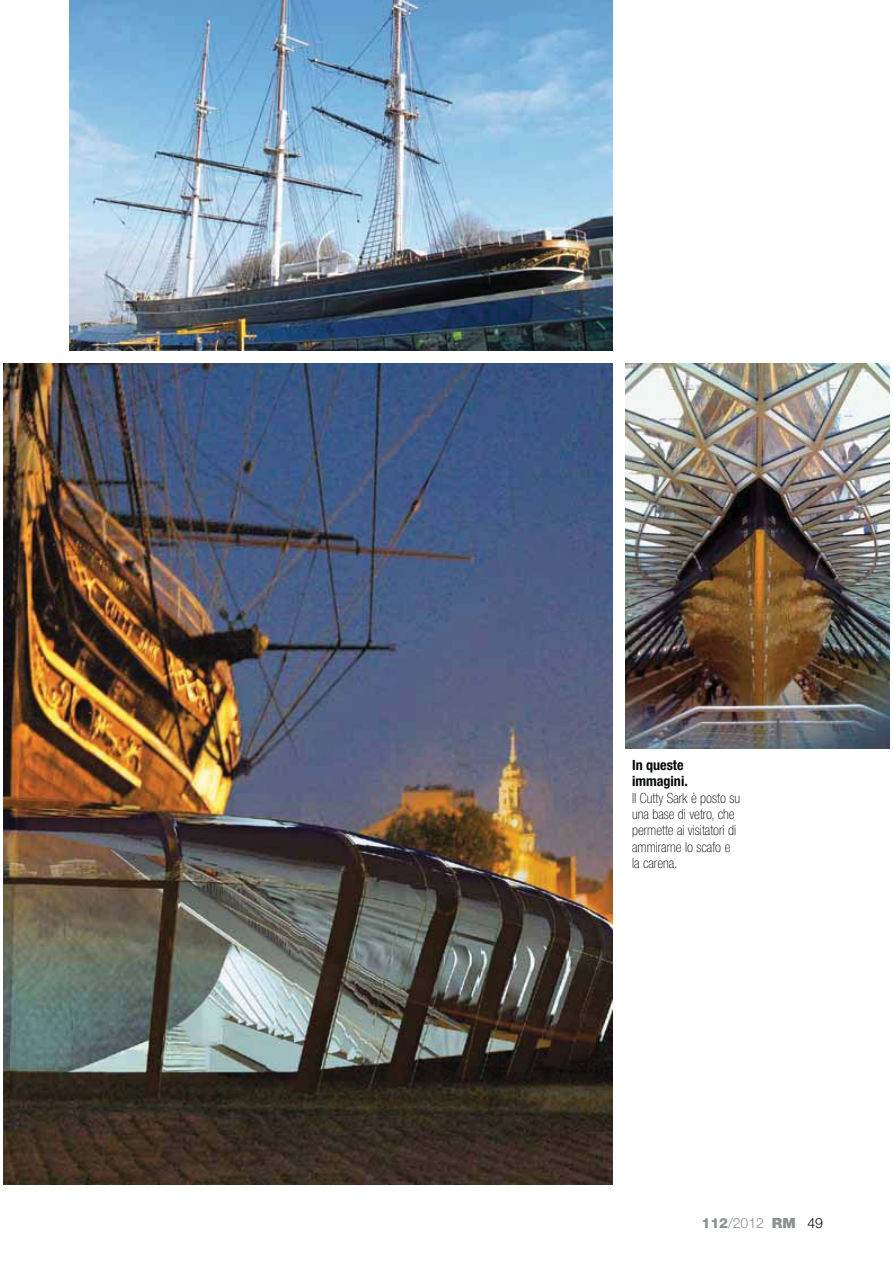
<style>
.page{position:relative;width:893px;height:1263px;background:#fff}
.page>*{position:absolute;margin:0;border:0;box-sizing:border-box;transform-origin:0 0}
.t1{font:100 condensed 14.1px/16.4px "Helvetica Neue LT Std";color:#040809}
.t2{font:700 condensed 14.1px/16.4px "Helvetica Neue LT Std";color:#040809}
.t3{font:300 14.1px "Helvetica Neue LT Std";color:#8b9094}
.s1{font-weight:800}
.s2{font-weight:900}
.s3{color:#040809}
</style>
<div class="page">
<img style="left:3px;top:363px;width:609px;height:821px">
<img style="left:70px;top:0;width:542px;height:350px">
<img style="left:625px;top:363px;width:264px;height:385px">
<p class="t2" style="left:632px;top:757px;width:57px">In queste immagini.</p>
<p class="t1" style="left:632px;top:790px;width:110px">lI Cutty Sark è posto su una base di vetro, che permette ai visitatori di ammirarne lo scafo e la carena.</p>
<p class="t3" style="left:701px;top:1218px;width:123px"><span class="s1">112</span>/2012 <span class="s2">RM</span> <span class="s3">49</span></p>
</div>
